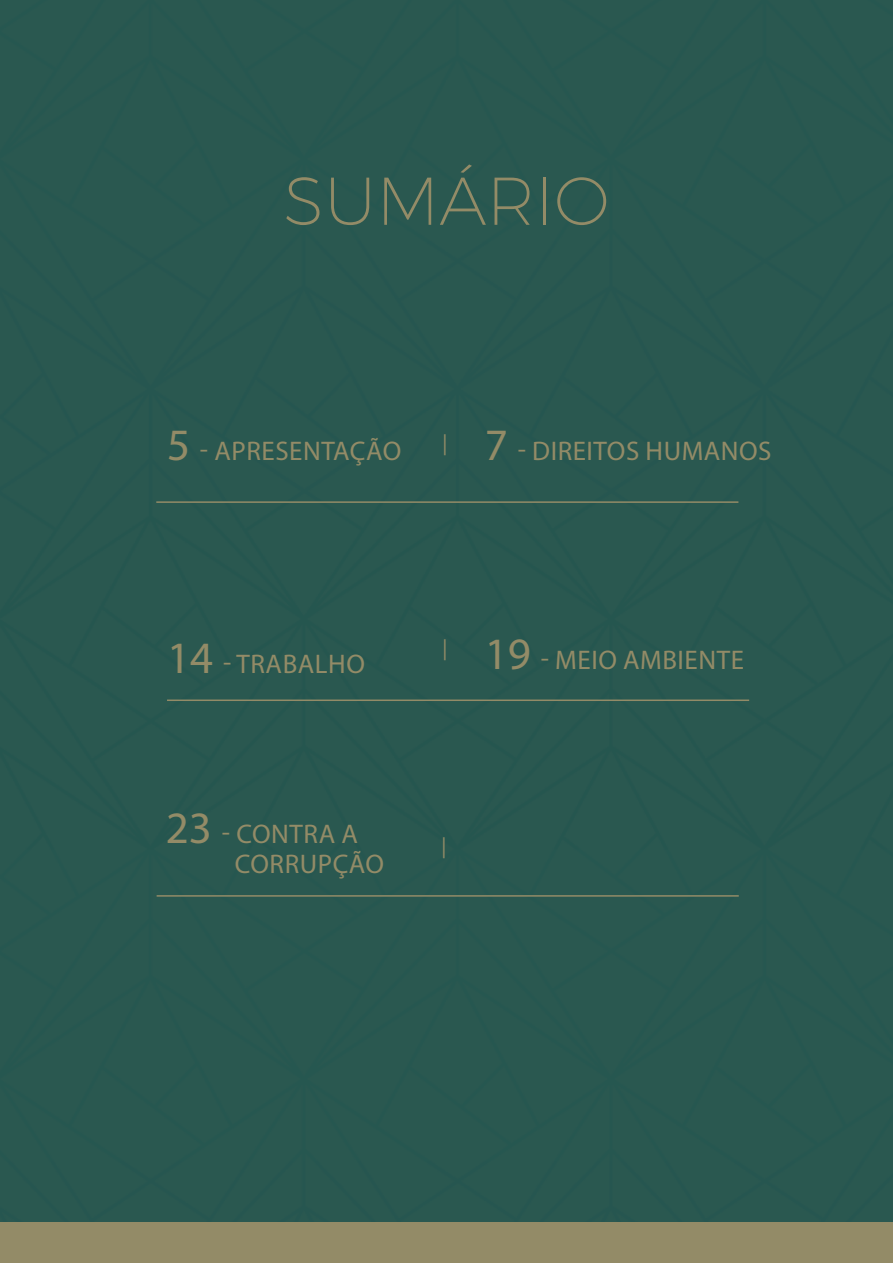
<style>
.page{position:relative;width:893px;height:1263px;background:#2a5850}
.page>*{position:absolute;margin:0;border:0;box-sizing:border-box;transform-origin:0 0}
.t1{font:200 67.5px "Montserrat";color:#938b67}
.t2{font:45px "Myriad Pro";color:#938b67}
.t3{font:27px "Myriad Pro";letter-spacing:.02em;color:#938b67}
.s1{font-size:45px}
</style>
<div class="page">
<div style="left:0;top:1222px;width:893px;height:41px;background:#938b67"></div>
<hr style="left:156px;top:501px;width:582px;height:2px;background:#938b67">
<hr style="left:167px;top:699px;width:582px;height:2px;background:#938b67">
<hr style="left:157px;top:895px;width:582px;height:2px;background:#938b67">
<p class="t1" style="left:284px;top:151px;width:327px">SUMÁRIO</p>
<p class="t2" style="left:167px;top:417px;width:25px">5</p>
<p class="t3" style="left:200px;top:434px;width:203px">- APRESENTAÇÃO</p>
<p class="t3" style="left:485px;top:434px;width:288px"><span class="s1">7</span> - DIREITOS HUMANOS</p>
<p class="t3" style="left:167px;top:647px;width:199px"><span class="s1">14</span> - TRABALHO</p>
<p class="t3" style="left:485px;top:643px;width:261px"><span class="s1">19</span> - MEIO AMBIENTE</p>
<p class="t3" style="left:166px;top:817px;width:194px"><span class="s1">23</span> - CONTRA A</p>
<p class="t3" style="left:235px;top:847px;width:151px">CORRUPÇÃO</p>
</div>
